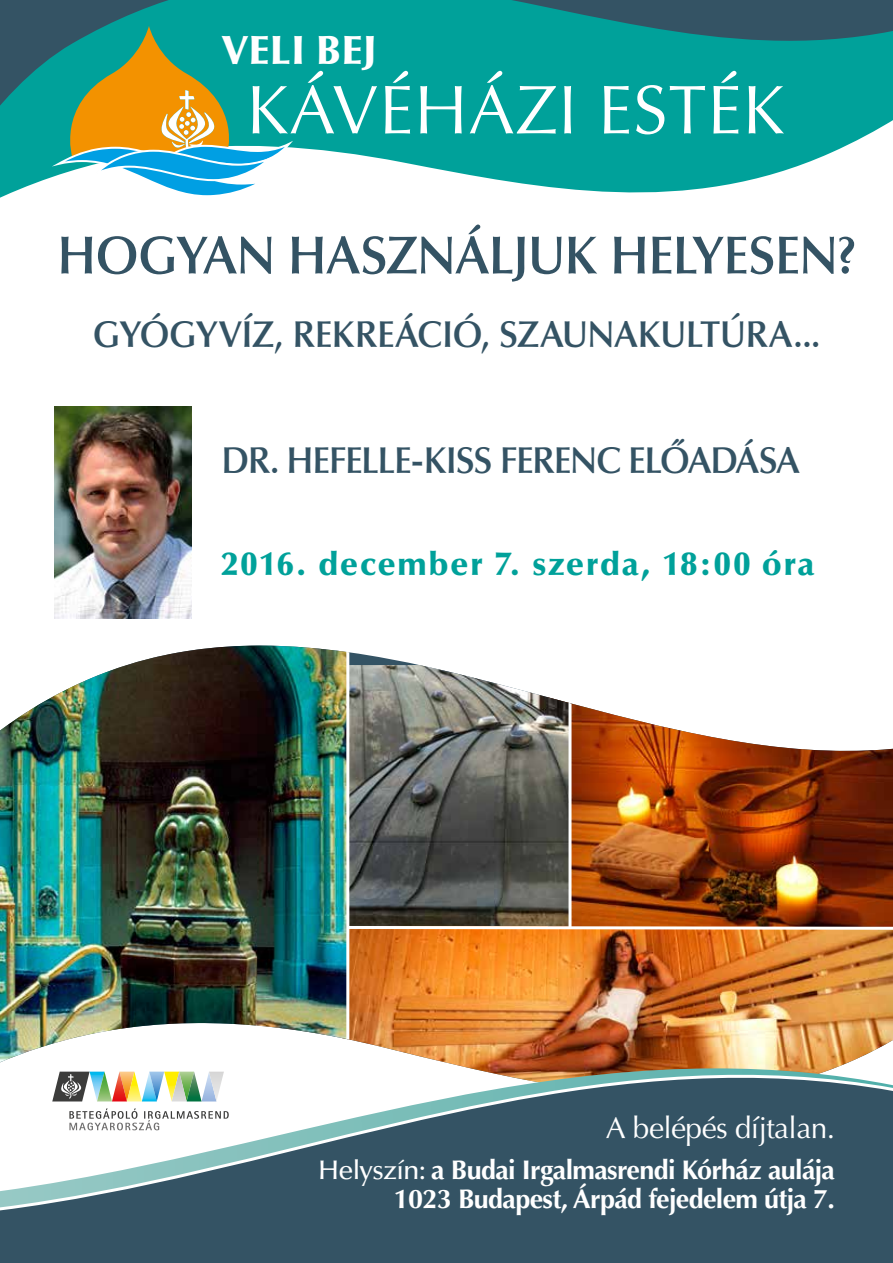
<style>
.page{position:relative;width:893px;height:1263px;background:#fff}
.page>*{position:absolute;margin:0;border:0;box-sizing:border-box;transform-origin:0 0}
.t1{font:69px "Optima HU";letter-spacing:.01em;color:#fff}
.t2{font:600 54px "Optima HU";letter-spacing:-.015em;color:#345364;scale:.95 1}
.t3{font:900 40.5px "Optima HU";letter-spacing:.02em;color:#fff}
.t4{font:600 37.5px "Optima HU";letter-spacing:-.025em;color:#345364;scale:.95 1}
.t5{font:900 33px "Optima HU";letter-spacing:.045em;color:#00a19a}
.t6{font:30px "Optima HU";letter-spacing:-.02em;color:#fff}
.t7{font:700 27px/28.5px "Optima HU";letter-spacing:-.025em;color:#fff;text-align:right}
.s1{font-weight:500}
</style>
<div class="page">
<img style="left:349px;top:931px;width:544px;height:86px">
<img style="left:571px;top:703px;width:322px;height:221px">
<img style="left:349px;top:665px;width:219px;height:259px">
<img style="left:0;top:646px;width:346px;height:371px">
<img style="left:345px;top:924px;width:548px;height:7px">
<hr style="left:346px;top:645px;width:3px;height:409px;background:#fff">
<hr style="left:568px;top:698px;width:3px;height:230px;background:#fff">
<img style="left:54px;top:407px;width:137px;height:212px">
<svg style="left:0;top:1017px;width:893px;height:246px;fill:#345364"></svg>
<svg style="left:0;top:0;width:893px;height:198px;background:#26a29f"></svg>
<svg style="left:52px;top:26px;width:241px;height:172px"></svg>
<svg style="left:52px;top:1071px;width:172px;height:30px"></svg>
<img style="left:179px;top:1072px;width:8px;height:29px">
<svg style="left:69px;top:1108px;width:160px;height:22px"></svg>
<h3 class="t3" style="left:221px;top:25px;width:157px">VELI BEJ</h3>
<h1 class="t1" style="left:246px;top:67px;width:540px">KÁVÉHÁZI ESTÉK</h1>
<h2 class="t2" style="left:57px;top:221px;width:842px">HOGYAN HASZNÁLJUK H ELYESEN?</h2>
<h3 class="t4" style="left:93px;top:311px;width:767px">GYÓGYVÍZ, REKREÁCIÓ, SZAUNAKULTÚRA...</h3>
<h3 class="t4" style="left:221px;top:436px;width:610px">DR. HEFELLE-KISS FERENC ELŐADÁSA</h3>
<p class="t5" style="left:221px;top:543px;width:594px">2016. december 7. szerda, 18:00 óra</p>
<p class="t6" style="left:606px;top:1110px;width:231px">A belépés díjtalan.</p>
<p class="t7" style="left:318px;top:1155px;width:518px"><span class="s1">Helyszín:</span> a Budai Irgalmasrendi Kórház aulája<br>1023 Budapest, Árpád fejedelem útja 7.</p>
</div>
